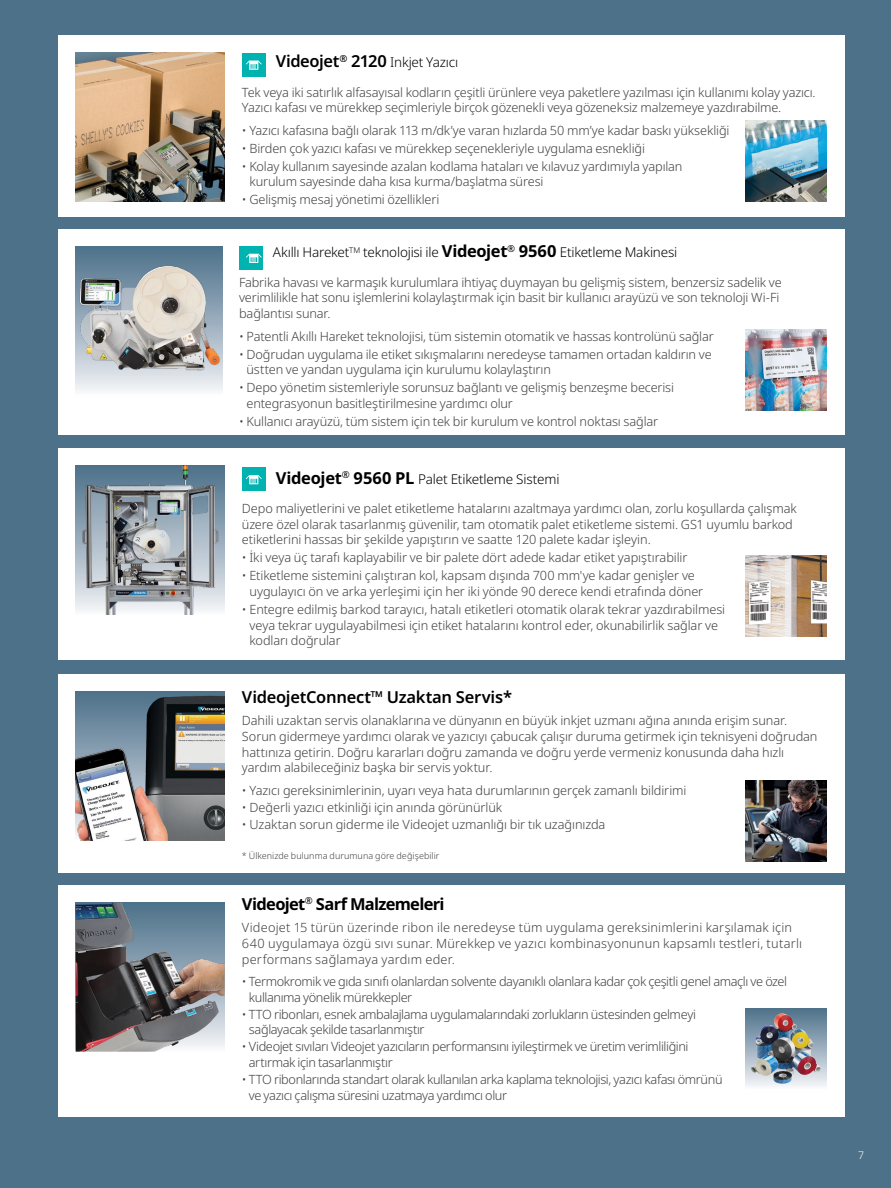
<style>
.page{position:relative;width:891px;height:1188px;background:#4c7189}
.page>*{position:absolute;margin:0;border:0;box-sizing:border-box;transform-origin:0 0}
.t1{font:600 16.5px "Noto Sans";letter-spacing:-.015em;color:#000}
.t2{font:700 16.5px "Noto Sans";letter-spacing:-.04em;color:#000}
.t3{font:300 13.5px "Noto Sans";letter-spacing:-.015em;color:#000}
.t4{font:300 12.75px/15.8px "Noto Sans";letter-spacing:-.01em;color:#414042}
.t5{font:300 12.75px/15.8px "Noto Sans";letter-spacing:-.03em;color:#414042}
.t6{font:300 12.75px/15.8px "Noto Sans";letter-spacing:.015em;color:#414042}
.t7{font:300 10.5px "Noto Sans";color:#fff}
.t8{font:300 9px "Noto Sans";letter-spacing:.005em;color:#414042}
.s1{font-weight:300;font-size:13.5px}
.s2{font-weight:700;font-size:16.5px}
</style>
<div class="page">
<div style="left:58px;top:36px;width:787px;height:181px;background:#fff"></div>
<img style="left:76px;top:53px;width:149px;height:149px">
<div style="left:242px;top:53px;width:24px;height:24px;background:#00b3b0"></div>
<svg style="left:246px;top:61px;width:16px;height:9px"></svg>
<img style="left:746px;top:120px;width:81px;height:81px">
<div style="left:58px;top:674px;width:787px;height:199px;background:#fff"></div>
<img style="left:746px;top:781px;width:81px;height:81px">
<img style="left:76px;top:691px;width:149px;height:150px">
<div style="left:58px;top:885px;width:787px;height:231px;background:#fff"></div>
<img style="left:76px;top:903px;width:149px;height:149px">
<svg style="left:746px;top:1008px;width:81px;height:78px;background:#9aa1a6"></svg>
<img style="left:751px;top:1013px;width:43px;height:71px">
<div style="left:58px;top:449px;width:787px;height:211px;background:#fff"></div>
<img style="left:76px;top:466px;width:149px;height:149px">
<img style="left:746px;top:555px;width:81px;height:81px">
<div style="left:242px;top:468px;width:24px;height:23px;background:#00b3b0"></div>
<svg style="left:246px;top:475px;width:16px;height:9px"></svg>
<div style="left:58px;top:230px;width:787px;height:205px;background:#fff"></div>
<svg style="left:76px;top:246px;width:146px;height:10px"></svg>
<img style="left:76px;top:256px;width:146px;height:135px">
<img style="left:746px;top:330px;width:81px;height:81px">
<div style="left:239px;top:246px;width:23px;height:24px;background:#00b3b0"></div>
<svg style="left:246px;top:254px;width:16px;height:9px"></svg>
<p class="t1" style="left:276px;top:50px;width:184px">Videojet<sup>®</sup> 2120 <span class="s1">Inkjet Yazıcı</span></p>
<p class="t4" style="left:242px;top:84px;width:575px">Tek veya iki satırlık alfasayısal kodların çeşitli ürünlere veya paketlere yazılması için kullanımı kolay yazıcı.<br>Yazıcı kafası ve mürekkep seçimleriyle birçok gözenekli veya gözeneksiz malzemeye yazdırabilme.</p>
<p class="t4" style="left:242px;top:123px;width:489px">• Yazıcı kafasına bağlı olarak 113 m/dk’ye varan hızlarda 50 mm’ye kadar baskı yüksekliği</p>
<p class="t4" style="left:242px;top:141px;width:405px">• Birden çok yazıcı kafası ve mürekkep seçenekleriyle uygulama esnekliği</p>
<p class="t4" style="left:249px;top:159px;width:435px;text-indent:-7px">• Kolay kullanım sayesinde azalan kodlama hataları ve kılavuz yardımıyla yapılan kurulum sayesinde daha kısa kurma/başlatma süresi</p>
<p class="t4" style="left:242px;top:192px;width:199px">• Gelişmiş mesaj yönetimi özellikleri</p>
<p class="t3" style="left:273px;top:243px;width:406px">Akıllı Hareket<sup>TM</sup> teknolojisi ile <span class="s2">Videojet</span><sup>®</sup> <span class="s2">9560</span> Etiketleme Makinesi</p>
<p class="t4" style="left:239px;top:274px;width:544px">Fabrika havası ve karmaşık kurulumlara ihtiyaç duymayan bu gelişmiş sistem, benzersiz sadelik ve verimlilikle hat sonu işlemlerini kolaylaştırmak için basit bir kullanıcı arayüzü ve son teknoloji Wi-Fi bağlantısı sunar.</p>
<p class="t4" style="left:239px;top:328px;width:476px">• Patentli Akıllı Hareket teknolojisi, tüm sistemin otomatik ve hassas kontrolünü sağlar</p>
<p class="t4" style="left:247px;top:346px;width:467px;text-indent:-7px">• Doğrudan uygulama ile etiket sıkışmalarını neredeyse tamamen ortadan kaldırın ve üstten ve yandan uygulama için kurulumu kolaylaştırın</p>
<p class="t4" style="left:247px;top:380px;width:429px;text-indent:-7px">• Depo yönetim sistemleriyle sorunsuz bağlantı ve gelişmiş benzeşme becerisi entegrasyonun basitleştirilmesine yardımcı olur</p>
<p class="t4" style="left:239px;top:414px;width:421px">• Kullanıcı arayüzü, tüm sistem için tek bir kurulum ve kontrol noktası sağlar</p>
<p class="t3" style="left:276px;top:469px;width:285px"><span class="s2">Videojet</span><sup>®</sup> <span class="s2">9560 PL</span> Palet Etiketleme Sistemi</p>
<p class="t4" style="left:242px;top:501px;width:556px">Depo maliyetlerini ve palet etiketleme hatalarını azaltmaya yardımcı olan, zorlu koşullarda çalışmak üzere özel olarak tasarlanmış güvenilir, tam otomatik palet etiketleme sistemi. GS1 uyumlu barkod etiketlerini hassas bir şekilde yapıştırın ve saatte 120 palete kadar işleyin.</p>
<p class="t4" style="left:242px;top:550px;width:447px">• İki veya üç tarafı kaplayabilir ve bir palete dört adede kadar etiket yapıştırabilir</p>
<p class="t4" style="left:250px;top:568px;width:455px;text-indent:-8px">• Etiketleme sistemini çalıştıran kol, kapsam dışında 700 mm'ye kadar genişler ve uygulayıcı ön ve arka yerleşimi için her iki yönde 90 derece kendi etrafında döner</p>
<p class="t4" style="left:250px;top:602px;width:477px;text-indent:-8px">• Entegre edilmiş barkod tarayıcı, hatalı etiketleri otomatik olarak tekrar yazdırabilmesi veya tekrar uygulayabilmesi için etiket hatalarını kontrol eder, okunabilirlik sağlar ve kodları doğrular</p>
<p class="t1" style="left:242px;top:685px;width:272px">VideojetConnect™ Uzaktan Servis*</p>
<p class="t4" style="left:242px;top:713px;width:577px">Dahili uzaktan servis olanaklarına ve dünyanın en büyük inkjet uzmanı ağına anında erişim sunar.<br>Sorun gidermeye yardımcı olarak ve yazıcıyı çabucak çalışır duruma getirmek için teknisyeni doğrudan hattınıza getirin. Doğru kararları doğru zamanda ve doğru yerde vermeniz konusunda daha hızlı yardım alabileceğiniz başka bir servis yoktur.</p>
<p class="t4" style="left:242px;top:783px;width:446px">• Yazıcı gereksinimlerinin, uyarı veya hata durumlarının gerçek zamanlı bildirimi</p>
<p class="t4" style="left:242px;top:800px;width:262px">• Değerli yazıcı etkinliği için anında görünürlük</p>
<p class="t4" style="left:242px;top:816px;width:365px">• Uzaktan sorun giderme ile Videojet uzmanlığı bir tık uzağınızda</p>
<p class="t8" style="left:242px;top:850px;width:199px">* Ülkenizde bulunma durumuna göre değişebilir</p>
<p class="t2" style="left:242px;top:892px;width:204px">Videojet<sup>®</sup> Sarf Malzemeleri</p>
<p class="t6" style="left:242px;top:920px;width:562px">Videojet 15 türün üzerinde ribon ile neredeyse tüm uygulama gereksinimlerini karşılamak için<br>640 uygulamaya özgü sıvı sunar. Mürekkep ve yazıcı kombinasyonunun kapsamlı testleri, tutarlı performans sağlamaya yardım eder.</p>
<p class="t5" style="left:249px;top:974px;width:540px;text-indent:-7px">• Termokromik ve gıda sınıfı olanlardan solvente dayanıklı olanlara kadar çok çeşitli genel amaçlı ve özel kullanıma yönelik mürekkepler</p>
<p class="t5" style="left:249px;top:1006px;width:449px;text-indent:-7px">• TTO ribonları, esnek ambalajlama uygulamalarındaki zorlukların üstesinden gelmeyi sağlayacak şekilde tasarlanmıştır</p>
<p class="t5" style="left:249px;top:1039px;width:441px;text-indent:-7px">• Videojet sıvıları Videojet yazıcıların performansını iyileştirmek ve üretim verimliliğini artırmak için tasarlanmıştır</p>
<p class="t5" style="left:249px;top:1072px;width:475px;text-indent:-7px">• TTO ribonlarında standart olarak kullanılan arka kaplama teknolojisi, yazıcı kafası ömrünü ve yazıcı çalışma süresini uzatmaya yardımcı olur</p>
<p class="t7" style="left:858px;top:1148px;width:7px">7</p>
</div>
